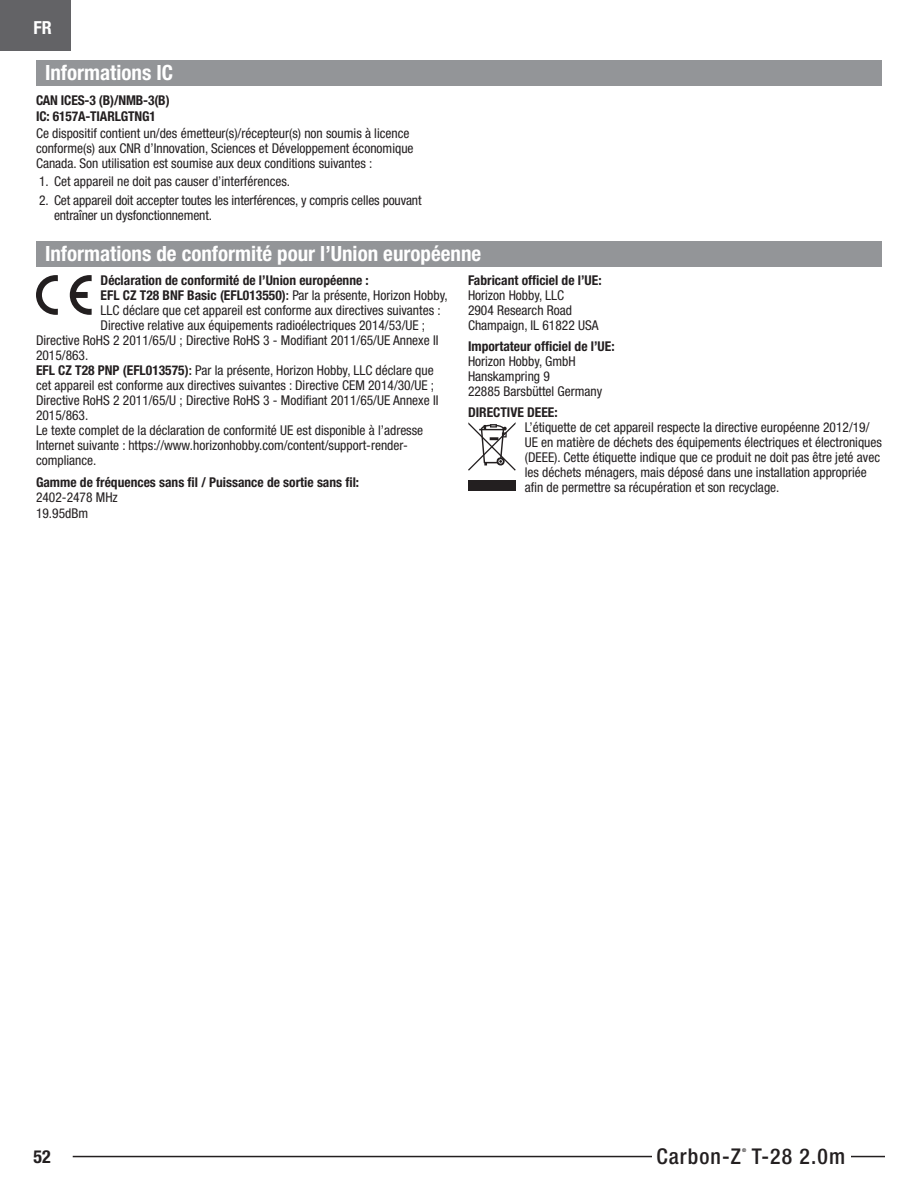
<style>
.page{position:relative;width:918px;height:1188px;background:#fff}
.page>*{position:absolute;margin:0;border:0;box-sizing:border-box;transform-origin:0 0}
.t1{font:500 condensed 21.75px "Helvetica Neue LT Std";letter-spacing:.05em;color:#231f20}
.EFL_Main_Header{font:700 condensed 21px "Helvetica Neue LT Std";color:#fff}
.t2{font:700 condensed 18px "Helvetica Neue LT Std";color:#fff}
.t3{font:700 condensed 18px "Helvetica Neue LT Std";color:#231f20}
.EFL_Body_Text{font:condensed 13.5px/15px "Helvetica Neue LT Std";color:#231f20}
.EFL_Body_Text-2{font:700 condensed 13.5px "Helvetica Neue LT Std";color:#231f20}
.EFL_Body{font:condensed 13.5px/15px "Helvetica Neue LT Std";color:#231f20}
.EFL_Body-2{font:700 condensed 13.5px "Helvetica Neue LT Std";letter-spacing:-.01em;color:#231f20}
.t4{font:500 condensed 5.25px "Helvetica Neue LT Std";color:#231f20}
.s1{font-weight:500}
.s2{font-weight:400}
.s3{font-weight:700}
</style>
<div class="page">
<div style="left:0;top:0;width:71px;height:51px;background:#636366"></div>
<hr style="left:73px;top:1156px;width:812px;height:1px;background:#231f20">
<div style="left:652px;top:1147px;width:199px;height:19px;background:#fff"></div>
<div style="left:36px;top:61px;width:846px;height:25px;background:#939598"></div>
<div style="left:36px;top:241px;width:846px;height:26px;background:#939598"></div>
<svg style="left:36px;top:275px;width:22px;height:40px"></svg>
<svg style="left:70px;top:275px;width:22px;height:40px"></svg>
<div style="left:468px;top:480px;width:48px;height:10px;background:#231f20"></div>
<svg style="left:468px;top:422px;width:48px;height:49px"></svg>
<h3 class="t2" style="left:33px;top:17px;width:20px">FR</h3>
<p class="EFL_Main_Header" style="left:45px;top:60px;width:130px">Informations IC</p>
<p class="EFL_Body-2" style="left:36px;top:92px;width:135px">CAN ICES-3 (B)/NMB-3(B)</p>
<p class="EFL_Body-2" style="left:36px;top:108px;width:122px">IC: 6157A-TIARLGTNG1</p>
<p class="EFL_Body_Text" style="left:36px;top:125px;width:379px">Ce dispositif contient un/des émetteur(s)/récepteur(s) non soumis à licence conforme(s) aux CNR d’Innovation, Sciences et Développement économique<br>Canada. Son utilisation est soumise aux deux conditions suivantes :</p>
<p class="EFL_Body_Text" style="left:39px;top:173px;width:253px">1. Cet appareil ne doit pas causer d’interférences.</p>
<p class="EFL_Body_Text" style="left:54px;top:193px;width:369px;text-indent:-15px">2. Cet appareil doit accepter toutes les interférences, y compris celles pouvant entraîner un dysfonctionnement.</p>
<p class="EFL_Main_Header" style="left:45px;top:240px;width:438px">Informations de conformité pour l’Union européenne</p>
<p class="EFL_Body_Text-2" style="left:101px;top:272px;width:270px">Déclaration de conformité de l’Union européenne :</p>
<p class="EFL_Body_Text-2" style="left:101px;top:287px;width:349px">EFL CZ T28 BNF Basic (EFL013550)<span class="s1">:</span> <span class="s2">Par la présente, Horizon Hobby,</span></p>
<p class="EFL_Body_Text" style="left:101px;top:302px;width:342px">LLC déclare que cet appareil est conforme aux directives suivantes :</p>
<p class="EFL_Body_Text" style="left:101px;top:317px;width:326px">Directive relative aux équipements radioélectriques 2014/53/UE ;</p>
<p class="EFL_Body_Text" style="left:36px;top:332px;width:404px">Directive RoHS 2 2011/65/U ; Directive RoHS 3 - Modifiant 2011/65/UE Annexe II</p>
<p class="EFL_Body_Text" style="left:36px;top:347px;width:54px">2015/863.</p>
<p class="EFL_Body_Text" style="left:36px;top:362px;width:404px"><span class="s3">EFL CZ T28 PNP (EFL013575)</span><span class="s1">:</span> Par la présente, Horizon Hobby, LLC déclare que cet appareil est conforme aux directives suivantes : Directive CEM 2014/30/UE ; Directive RoHS 2 2011/65/U ; Directive RoHS 3 - Modifiant 2011/65/UE Annexe II 2015/863.</p>
<p class="EFL_Body" style="left:36px;top:422px;width:389px">Le texte complet de la déclaration de conformité UE est disponible à l’adresse<br>Internet suivante : https://www.horizonhobby.com/content/support-render&shy;compliance.</p>
<p class="EFL_Body_Text-2" style="left:36px;top:474px;width:325px">Gamme de fréquences sans fil / Puissance de sortie sans fil:</p>
<p class="EFL_Body" style="left:36px;top:489px;width:83px">2402-2478 MHz</p>
<p class="EFL_Body" style="left:36px;top:506px;width:54px">19.95dBm</p>
<p class="EFL_Body_Text-2" style="left:468px;top:272px;width:135px">Fabricant officiel de l’UE:</p>
<p class="EFL_Body_Text" style="left:468px;top:287px;width:98px">Horizon Hobby, LLC</p>
<p class="EFL_Body_Text" style="left:468px;top:302px;width:106px">2904 Research Road</p>
<p class="EFL_Body_Text" style="left:468px;top:317px;width:132px">Champaign, IL 61822 USA</p>
<p class="EFL_Body_Text-2" style="left:468px;top:338px;width:148px">Importateur officiel de l’UE:</p>
<p class="EFL_Body_Text" style="left:468px;top:353px;width:109px">Horizon Hobby, GmbH</p>
<p class="EFL_Body_Text" style="left:468px;top:368px;width:83px">Hanskampring 9</p>
<p class="EFL_Body_Text" style="left:468px;top:383px;width:136px">22885 Barsbüttel Germany</p>
<p class="EFL_Body_Text-2" style="left:468px;top:404px;width:91px">DIRECTIVE DEEE:</p>
<p class="EFL_Body_Text" style="left:525px;top:419px;width:359px">L’étiquette de cet appareil respecte la directive européenne 2012/19/ UE en matière de déchets des équipements électriques et électroniques (DEEE). Cette étiquette indique que ce produit ne doit pas être jeté avec les déchets ménagers, mais déposé dans une installation appropriée afin de permettre sa récupération et son recyclage.</p>
<h1 class="t1" style="left:656px;top:1144px;width:86px">Carbon-Z</h1>
<p class="t4" style="left:742px;top:1147px;width:6px">®</p>
<h3 class="t3" style="left:34px;top:1146px;width:19px">52</h3>
<h1 class="t1" style="left:752px;top:1144px;width:95px">T-28 2.0m</h1>
</div>
